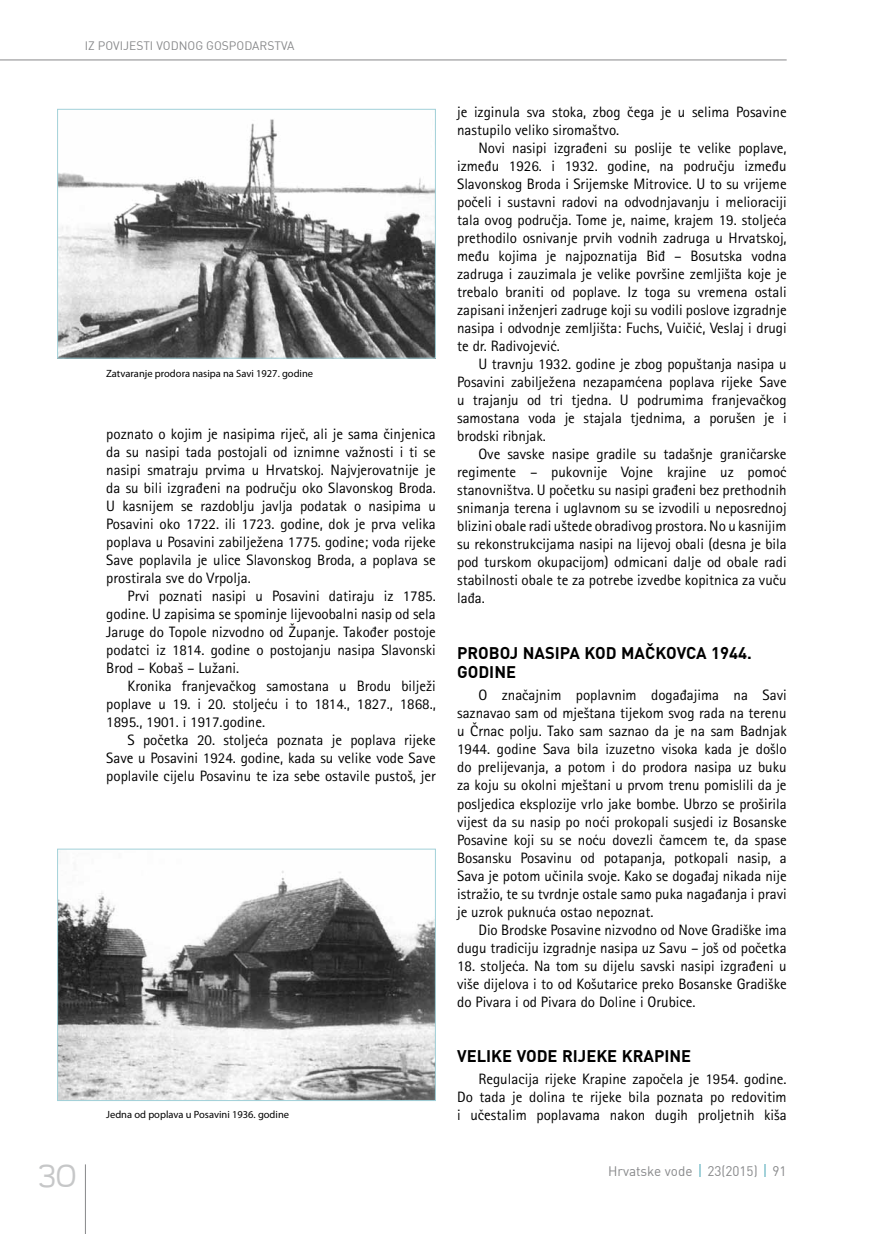
<style>
.page{position:relative;width:893px;height:1234px;background:#fff}
.page>*{position:absolute;margin:0;border:0;box-sizing:border-box;transform-origin:0 0}
.t1{font:300 36px "Teen";color:#c6c7c8}
.t2{font:700 16.5px/19.5px "DIN";color:#000}
.t3{font:15px/18px "Rotis Sans Serifklemy";color:#000;text-align:justify}
.t4{font:13.5px "DIN";color:#87888a}
.t5{font:12px "DIN";color:#87888a}
.t6{font:10.5px "Myriad Pro";color:#000}
</style>
<div class="page">
<hr style="left:85px;top:1164px;width:1px;height:69px;background:#87888a">
<hr style="left:0;top:60px;width:787px;height:1px;background:#87888a">
<svg style="left:699px;top:1164px;width:2px;height:12px"></svg>
<svg style="left:764px;top:1164px;width:2px;height:12px"></svg>
<img style="left:59px;top:119px;width:375px;height:237px">
<div style="left:57px;top:109px;width:379px;height:249px;border:1px solid #a2d1d9"></div>
<img style="left:59px;top:871px;width:375px;height:227px">
<div style="left:57px;top:848px;width:379px;height:252px;border:1px solid #a2d1d9"></div>
<p class="t5" style="left:85px;top:37px;width:103px">IZ POVIJESTI VO DNOG</p>
<p class="t5" style="left:206px;top:37px;width:90px">GOSPODARSTVA</p>
<p class="t6" style="left:106px;top:366px;width:209px">Zatvaranje prodora nasipa na Savi 1927. godine</p>
<p class="t3" style="left:106px;top:424px;width:331px">poznato o kojim je nasipima riječ, ali je sama činjenica da su nasipi tada postojali od iznimne važnosti i ti se nasipi smatraju prvima u Hrvatskoj. Najvjerovatnije je da su bili izgrađeni na području oko Slavonskog Broda.<br>U kasnijem se razdoblju javlja podatak o nasipima u Posavini oko 1722. ili 1723. godine, dok je prva velika poplava u Posavini zabilježena 1775. godine; voda rijeke Save poplavila je ulice Slavonskog Broda, a poplava se prostirala sve do Vrpolja.</p>
<p class="t3" style="left:106px;top:586px;width:331px;text-indent:21px">Prvi poznati nasipi u Posavini datiraju iz 1785. godine. U zapisima se spominje lijevoobalni nasip od sela Jaruge do Topole nizvodno od Županje. Također postoje podatci iz 1814. godine o postojanju nasipa Slavonski Brod – Kobaš – Lužani.</p>
<p class="t3" style="left:106px;top:676px;width:331px;text-indent:21px">Kronika franjevačkog samostana u Brodu bilježi poplave u 19. i 20. stoljeću i to 1814., 1827., 1868., 1895., 1901. i 1917.godine.</p>
<p class="t3" style="left:106px;top:730px;width:331px;text-indent:21px">S početka 20. stoljeća poznata je poplava rijeke Save u Posavini 1924. godine, kada su velike vode Save poplavile cijelu Posavinu te iza sebe ostavile pustoš, jer</p>
<p class="t6" style="left:106px;top:1107px;width:184px">Jedna od poplava u Posavini 1936. godine</p>
<p class="t3" style="left:457px;top:102px;width:331px">je izginula sva stoka, zbog čega je u selima Posavine nastupilo veliko siromaštvo.</p>
<p class="t3" style="left:457px;top:138px;width:331px;text-indent:21px">Novi nasipi izgrađeni su poslije te velike poplave, između 1926. i 1932. godine, na području između Slavonskog Broda i Srijemske Mitrovice. U to su vrijeme počeli i sustavni radovi na odvodnjavanju i melioraciji tala ovog područja. Tome je, naime, krajem 19. stoljeća prethodilo osnivanje prvih vodnih zadruga u Hrvatskoj, među kojima je najpoznatija Biđ – Bosutska vodna zadruga i zauzimala je velike površine zemljišta koje je trebalo braniti od poplave. Iz toga su vremena ostali zapisani inženjeri zadruge koji su vodili poslove izgradnje nasipa i odvodnje zemljišta: Fuchs, Vuičić, Veslaj i drugi te dr. Radivojević.</p>
<p class="t3" style="left:457px;top:354px;width:331px;text-indent:21px">U travnju 1932. godine je zbog popuštanja nasipa u Posavini zabilježena nezapamćena poplava rijeke Save u trajanju od tri tjedna. U podrumima franjevačkog samostana voda je stajala tjednima, a porušen je i brodski ribnjak.</p>
<p class="t3" style="left:457px;top:444px;width:331px;text-indent:21px">Ove savske nasipe gradile su tadašnje graničarske regimente – pukovnije Vojne krajine uz pomoć stanovništva. U početku su nasipi građeni bez prethodnih snimanja terena i uglavnom su se izvodili u neposrednoj blizini obale radi uštede obradivog prostora. No u kasnijim su rekonstrukcijama nasipi na lijevoj obali (desna je bila pod turskom okupacijom) odmicani dalje od obale radi stabilnosti obale te za potrebe izvedbe kopitnica za vuču lađa.</p>
<p class="t2" style="left:457px;top:642px;width:296px">PROBOJ NASIPA KOD MAČKOVCA 1944.<br>GODINE</p>
<p class="t3" style="left:457px;top:686px;width:331px;text-indent:21px">O značajnim poplavnim događajima na Savi saznavao sam od mještana tijekom svog rada na terenu u Črnac polju. Tako sam saznao da je na sam Badnjak 1944. godine Sava bila izuzetno visoka kada je došlo do prelijevanja, a potom i do prodora nasipa uz buku za koju su okolni mještani u prvom trenu pomislili da je posljedica eksplozije vrlo jake bombe. Ubrzo se proširila vijest da su nasip po noći prokopali susjedi iz Bosanske Posavine koji su se noću dovezli čamcem te, da spase Bosansku Posavinu od potapanja, potkopali nasip, a Sava je potom učinila svoje. Kako se događaj nikada nije istražio, te su tvrdnje ostale samo puka nagađanja i pravi je uzrok puknuća ostao nepoznat.</p>
<p class="t3" style="left:457px;top:920px;width:331px;text-align:right">Dio Brodske Posavine nizvodno od Nove Gradiške ima dugu tradiciju izgradnje nasipa uz Savu – još od početka</p>
<p class="t3" style="left:457px;top:956px;width:331px">18. stoljeća. Na tom su dijelu savski nasipi izgrađeni u više dijelova i to od Košutarice preko Bosanske Gradiške do Pivara i od Pivara do Doline i Orubice.</p>
<p class="t2" style="left:457px;top:1045px;width:71px">VELIKE VODE</p>
<p class="t2" style="left:562px;top:1045px;width:128px">RIJEKE KRAPINE</p>
<p class="t3" style="left:457px;top:1069px;width:331px;text-indent:21px">Regulacija rijeke Krapine započela je 1954. godine.<br>Do tada je dolina te rijeke bila poznata po redovitim i učestalim poplavama nakon dugih proljetnih kiša</p>
<h1 class="t1" style="left:38px;top:1156px;width:40px">30</h1>
<p class="t4" style="left:608px;top:1161px;width:180px">Hrvatske vode 23(2015) 91</p>
</div>
